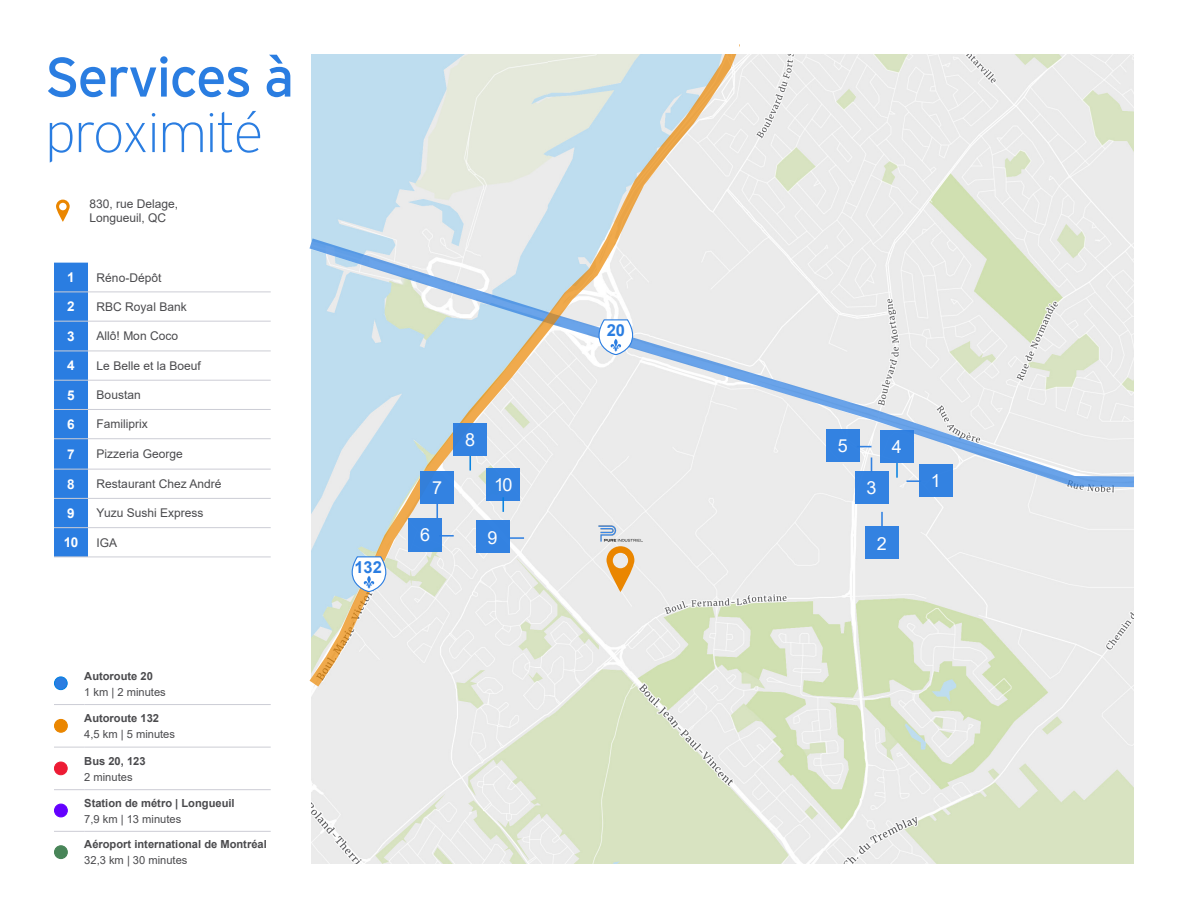
<style>
.page{position:relative;width:1188px;height:918px;background:#fff}
.page>*{position:absolute;margin:0;border:0;box-sizing:border-box;transform-origin:0 0}
.Overview_head{font:55.5px "Interstate";letter-spacing:-.03em;color:#2a7de1}
.Overview_head-2{font:200 55.5px "Interstate";letter-spacing:-.03em;color:#2a7de1}
.t1{font:18px "Arial";color:#fff}
.t2{font:700 16.5px "Arial";color:#2a7de1}
.t3{font:700 13.5px "Arial";color:#fff}
.t4{font:12px/14.4px "Arial";color:#4a4a4d}
.Body_Text{font:700 11.1px/16px "Arial";color:#4a4a4d}
.Body_Text-2{font:11.1px/16px "Arial";color:#4a4a4d}
.s1{font-weight:700}
.s2{font-weight:400}
</style>
<div class="page">
<svg style="left:56px;top:199px;width:14px;height:23px"></svg>
<hr style="left:54px;top:704px;width:30px;height:1px;background:#cccdd5">
<hr style="left:84px;top:704px;width:187px;height:1px;background:#cccdd5">
<hr style="left:54px;top:747px;width:30px;height:1px;background:#cccdd5">
<hr style="left:84px;top:747px;width:187px;height:1px;background:#cccdd5">
<hr style="left:54px;top:789px;width:30px;height:1px;background:#cccdd5">
<hr style="left:84px;top:789px;width:187px;height:1px;background:#cccdd5">
<hr style="left:54px;top:831px;width:30px;height:1px;background:#cccdd5">
<hr style="left:84px;top:831px;width:187px;height:1px;background:#cccdd5">
<div style="left:54px;top:677px;width:13px;height:13px;background:#2a7de1;border-radius:50%"></div>
<div style="left:54px;top:676px;width:14px;height:14px;border:1px solid #007fe1;border-radius:50%"></div>
<div style="left:55px;top:719px;width:12px;height:13px;background:#ea8600;border-radius:50%"></div>
<div style="left:54px;top:719px;width:14px;height:14px;border:1px solid #ea8600;border-radius:50%"></div>
<div style="left:54px;top:762px;width:13px;height:13px;background:#ed1b34;border-radius:50%"></div>
<div style="left:54px;top:762px;width:14px;height:13px;border:1px solid #ed1b34;border-radius:50%"></div>
<div style="left:55px;top:804px;width:12px;height:13px;background:#6400ff;border-radius:50%"></div>
<div style="left:54px;top:804px;width:14px;height:13px;border:1px solid #6400ff;border-radius:50%"></div>
<div style="left:55px;top:846px;width:12px;height:13px;background:#488558;border-radius:50%"></div>
<div style="left:54px;top:845px;width:14px;height:14px;border:1px solid #488558;border-radius:50%"></div>
<img style="left:311px;top:54px;width:823px;height:810px">
<div style="left:855px;top:471px;width:33px;height:33px;background:#3382e1"></div>
<div style="left:866px;top:526px;width:33px;height:34px;background:#3382e1"></div>
<svg style="left:881px;top:512px;width:2px;height:14px"></svg>
<div style="left:919px;top:464px;width:33px;height:33px;background:#3382e1"></div>
<svg style="left:742px;top:237px;width:392px;height:252px;background:#dce3e6"></svg>
<svg style="left:309px;top:44px;width:433px;height:644px;background:#d9e2e5"></svg>
<svg style="left:351px;top:555px;width:36px;height:59px"></svg>
<div style="left:712px;top:40px;width:27px;height:14px;background:#fff"></div>
<svg style="left:502px;top:497px;width:2px;height:15px"></svg>
<div style="left:421px;top:471px;width:33px;height:33px;background:#3382e1"></div>
<svg style="left:436px;top:504px;width:2px;height:14px"></svg>
<div style="left:454px;top:423px;width:33px;height:33px;background:#3382e1"></div>
<svg style="left:469px;top:456px;width:2px;height:15px"></svg>
<div style="left:54px;top:263px;width:34px;height:294px;background:#2a7de1"></div>
<svg style="left:88px;top:291px;width:183px;height:266px"></svg>
<hr style="left:54px;top:292px;width:34px;height:1px;background:#cccdd5">
<hr style="left:88px;top:292px;width:183px;height:1px;background:#cccdd5">
<hr style="left:54px;top:321px;width:34px;height:1px;background:#cccdd5">
<hr style="left:54px;top:351px;width:34px;height:1px;background:#cccdd5">
<hr style="left:54px;top:380px;width:34px;height:1px;background:#cccdd5">
<hr style="left:54px;top:409px;width:34px;height:1px;background:#cccdd5">
<hr style="left:88px;top:321px;width:183px;height:1px;background:#cccdd5">
<hr style="left:88px;top:351px;width:183px;height:1px;background:#cccdd5">
<hr style="left:88px;top:380px;width:183px;height:1px;background:#cccdd5">
<hr style="left:88px;top:409px;width:183px;height:1px;background:#cccdd5">
<hr style="left:54px;top:438px;width:34px;height:1px;background:#cccdd5">
<hr style="left:54px;top:469px;width:34px;height:1px;background:#cccdd5">
<hr style="left:54px;top:498px;width:34px;height:1px;background:#cccdd5">
<hr style="left:54px;top:527px;width:34px;height:1px;background:#cccdd5">
<hr style="left:88px;top:438px;width:183px;height:1px;background:#cccdd5">
<hr style="left:88px;top:469px;width:183px;height:1px;background:#cccdd5">
<hr style="left:88px;top:498px;width:183px;height:1px;background:#cccdd5">
<hr style="left:88px;top:527px;width:183px;height:1px;background:#cccdd5">
<hr style="left:54px;top:557px;width:34px;height:1px;background:#cccdd5">
<hr style="left:88px;top:557px;width:183px;height:1px;background:#cccdd5">
<p class="Overview_head" style="left:45px;top:46px;width:251px">Services à</p>
<p class="Overview_head-2" style="left:45px;top:102px;width:220px">proximité</p>
<p class="t4" style="left:89px;top:196px;width:90px">830, rue Delage,<br>Longueuil, QC</p>
<p class="t3" style="left:67px;top:268px;width:9px">1</p>
<p class="t4" style="left:97px;top:270px;width:66px">Réno-Dépôt</p>
<p class="t3" style="left:67px;top:297px;width:9px">2</p>
<p class="t4" style="left:97px;top:299px;width:92px">RBC Royal Bank</p>
<p class="t3" style="left:67px;top:327px;width:9px">3</p>
<p class="t4" style="left:97px;top:329px;width:83px">Allô! Mon Coco</p>
<p class="t3" style="left:67px;top:356px;width:9px">4</p>
<p class="t4" style="left:97px;top:358px;width:106px">Le Belle et la Boeuf</p>
<p class="t3" style="left:67px;top:385px;width:9px">5</p>
<p class="t4" style="left:97px;top:388px;width:46px">Boustan</p>
<p class="t3" style="left:67px;top:415px;width:9px">6</p>
<p class="t4" style="left:97px;top:417px;width:53px">Familiprix</p>
<p class="t3" style="left:67px;top:445px;width:9px">7</p>
<p class="t4" style="left:97px;top:447px;width:88px">Pizzeria George</p>
<p class="t3" style="left:67px;top:474px;width:9px">8</p>
<p class="t4" style="left:97px;top:477px;width:126px">Restaurant Chez André</p>
<p class="t3" style="left:67px;top:504px;width:9px">9</p>
<p class="t4" style="left:97px;top:506px;width:108px">Yuzu Sushi Express</p>
<p class="t3" style="left:64px;top:533px;width:16px">10</p>
<p class="t4" style="left:97px;top:535px;width:22px">IGA</p>
<p class="Body_Text" style="left:84px;top:668px;width:70px">Autoroute 20</p>
<p class="Body_Text-2" style="left:84px;top:684px;width:83px">1 km | 2 minutes</p>
<p class="Body_Text-2" style="left:84px;top:710px;width:92px"><span class="s1">Autoroute 132<br></span>4,5 km | 5 minutes</p>
<p class="Body_Text" style="left:84px;top:753px;width:63px">Bus 20, 123</p>
<p class="Body_Text-2" style="left:84px;top:769px;width:50px">2 minutes</p>
<p class="Body_Text" style="left:84px;top:795px;width:152px">Station de métro | Longueuil<br><span class="s2">7,9 km | 13 minutes</span></p>
<p class="Body_Text" style="left:84px;top:836px;width:184px">Aéroport international de Montréal<br><span class="s2">32,3 km | 30 minutes</span></p>
<p class="t2" style="left:354px;top:556px;width:29px">132</p>
<h2 class="t1" style="left:432px;top:475px;width:12px">7</h2>
<h2 class="t1" style="left:420px;top:522px;width:12px">6</h2>
<h2 class="t1" style="left:465px;top:427px;width:12px">8</h2>
<h2 class="t1" style="left:494px;top:472px;width:20px">10</h2>
<h2 class="t1" style="left:488px;top:525px;width:12px">9</h2>
<p class="t2" style="left:607px;top:319px;width:20px">20</p>
<h2 class="t1" style="left:838px;top:433px;width:12px">5</h2>
<h2 class="t1" style="left:866px;top:475px;width:12px">3</h2>
<h2 class="t1" style="left:892px;top:434px;width:12px">4</h2>
<h2 class="t1" style="left:877px;top:531px;width:12px">2</h2>
<h2 class="t1" style="left:931px;top:469px;width:12px">1</h2>
</div>
